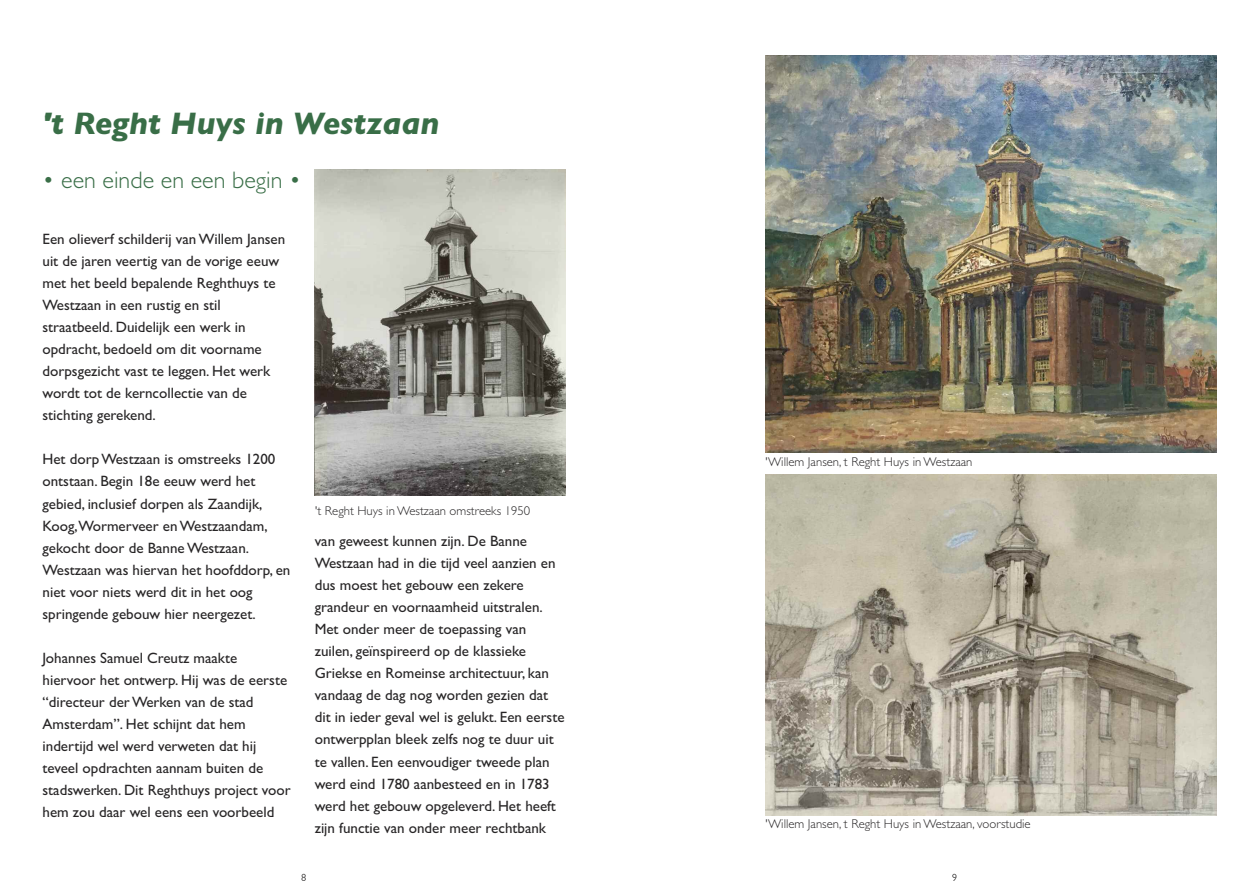
<style>
.page{position:relative;width:1259px;height:893px;background:#fff}
.page>*{position:absolute;margin:0;border:0;box-sizing:border-box;transform-origin:0 0}
.t1{font:italic 700 31.5px "Gill Sans";color:#396e47}
.t2{font:300 24px "Gill Sans";color:#396e47}
.t3{font:15px/22px "Gill Sans";color:#272526}
.t4{font:300 12.75px "Gill Sans";color:#272526}
</style>
<div class="page">
<svg style="left:952px;top:874px;width:4px;height:7px"></svg>
<svg style="left:301px;top:874px;width:5px;height:7px"></svg>
<img style="left:315px;top:170px;width:251px;height:325px">
<img style="left:765px;top:55px;width:451px;height:398px">
<img style="left:765px;top:475px;width:451px;height:340px">
<p class="t1" style="left:43px;top:105px;width:398px">'t Reght Huys in Westzaan</p>
<p class="t2" style="left:43px;top:166px;width:260px">• een einde en een begin •</p>
<p class="t3" style="left:43px;top:228px;width:244px">Een olieverf schilderij vanWillem Jansen uit de jaren veertig van de vorige eeuw met het beeld bepalende Reghthuys te Westzaan in een rustig en stil straatbeeld. Duidelijk een werk in opdracht, bedoeld om dit voorname dorpsgezicht vast te leggen. Het werk wordt tot de kerncollectie van de stichting gerekend.</p>
<p class="t3" style="left:43px;top:448px;width:249px">Het dorpWestzaan is omstreeks 1200 ontstaan. Begin 18e eeuw werd het gebied, inclusief dorpen als Zaandijk, Koog,Wormerveer enWestzaandam, gekocht door de BanneWestzaan.<br>Westzaan was hiervan het hoofddorp, en niet voor niets werd dit in het oog springende gebouw hier neergezet.</p>
<p class="t3" style="left:43px;top:647px;width:250px">Johannes Samuel Creutz maakte hiervoor het ontwerp. Hij was de eerste “directeur derWerken van de stad Amsterdam”. Het schijnt dat hem indertijd wel werd verweten dat hij teveel opdrachten aannam buiten de stadswerken. Dit Reghthuys project voor hem zou daar wel eens een voorbeeld</p>
<p class="t4" style="left:315px;top:503px;width:217px">'t Reght Huys in Westzaan omstreeks 1950</p>
<p class="t3" style="left:315px;top:530px;width:251px">van geweest kunnen zijn. De Banne Westzaan had in die tijd veel aanzien en dus moest het gebouw een zekere grandeur en voornaamheid uitstralen.<br>Met onder meer de toepassing van zuilen, geïnspireerd op de klassieke Griekse en Romeinse architectuur, kan vandaag de dag nog worden gezien dat dit in ieder geval wel is gelukt. Een eerste ontwerpplan bleek zelfs nog te duur uit te vallen. Een eenvoudiger tweede plan werd eind 1780 aanbesteed en in 1783 werd het gebouw opgeleverd. Het heeft zijn functie van onder meer rechtbank</p>
<p class="t4" style="left:765px;top:454px;width:209px">'Willem Jansen, t Reght Huys in Westzaan</p>
<p class="t4" style="left:765px;top:817px;width:267px">'Willem Jansen, t Reght Huys in Westzaan, voorstudie</p>
</div>
